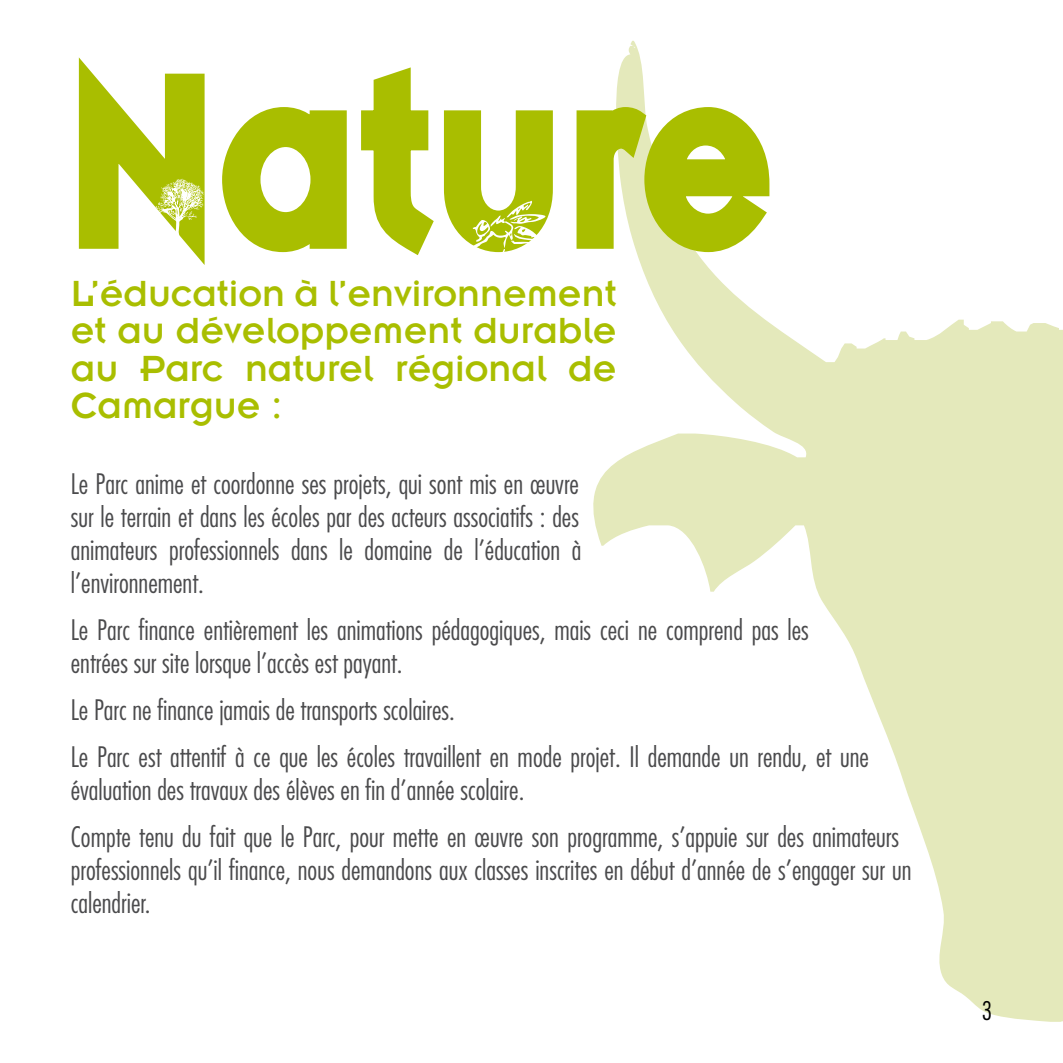
<style>
.page{position:relative;width:1063px;height:1063px;background:#fff}
.page>*{position:absolute;margin:0;border:0;box-sizing:border-box;transform-origin:0 0}
.t1{font:255px "Insignia";letter-spacing:.05em;color:#a9be00;scale:.83 1}
.t2{font:40px/37.5px "Insignia";color:#a9be00;text-align:justify}
.t3{font:300 condensed 27.5px/33px "Futura";color:#4b4b4d}
.t4{font:300 condensed 25px "Futura";color:#000}
</style>
<div class="page">
<svg style="left:593px;top:40px;width:470px;height:982px"></svg>
<svg style="left:576px;top:100px;width:201px;height:159px"></svg>
<svg style="left:78px;top:57px;width:475px;height:208px"></svg>
<svg style="left:593px;top:278px;width:25px;height:30px"></svg>
<svg style="left:593px;top:315px;width:23px;height:112px"></svg>
<h1 class="t1" style="left:71px;top:31px;width:844px">Nature</h1>
<h2 class="t2" style="left:71px;top:274px;width:547px">L’éducation à l’environnement et au développement durable au Parc naturel régional de Camargue :</h2>
<p class="t3" style="left:71px;top:467px;width:512px;text-align:justify">Le Parc anime et coordonne ses projets, qui sont mis en œuvre sur le terrain et dans les écoles par des acteurs associatifs : des animateurs professionnels dans le domaine de l’éducation à l’environnement.</p>
<p class="t3" style="left:71px;top:613px;width:740px">Le Parc finance entièrement les animations pédagogiques, mais ceci ne comprend pas les entrées sur site lorsque l’accès est payant.</p>
<p class="t3" style="left:71px;top:686px;width:800px;line-height:47.2px">Le Parc ne finance jamais de transports scolaires.<br>Le Parc est attentif à ce que les écoles travaillent en mode projet. Il demande un rendu, et une</p>
<p class="t3" style="left:71px;top:766px;width:830px;line-height:47.2px">évaluation des travaux des élèves en fin d’année scolaire.<br>Compte tenu du fait que le Parc, pour mette en œuvre son programme, s’appuie sur des animateurs</p>
<p class="t3" style="left:71px;top:853px;width:842px">professionnels qu’il finance, nous demandons aux classes inscrites en début d’année de s’engager sur un calendrier.</p>
<p class="t4" style="left:982px;top:995px;width:12px">3</p>
</div>
